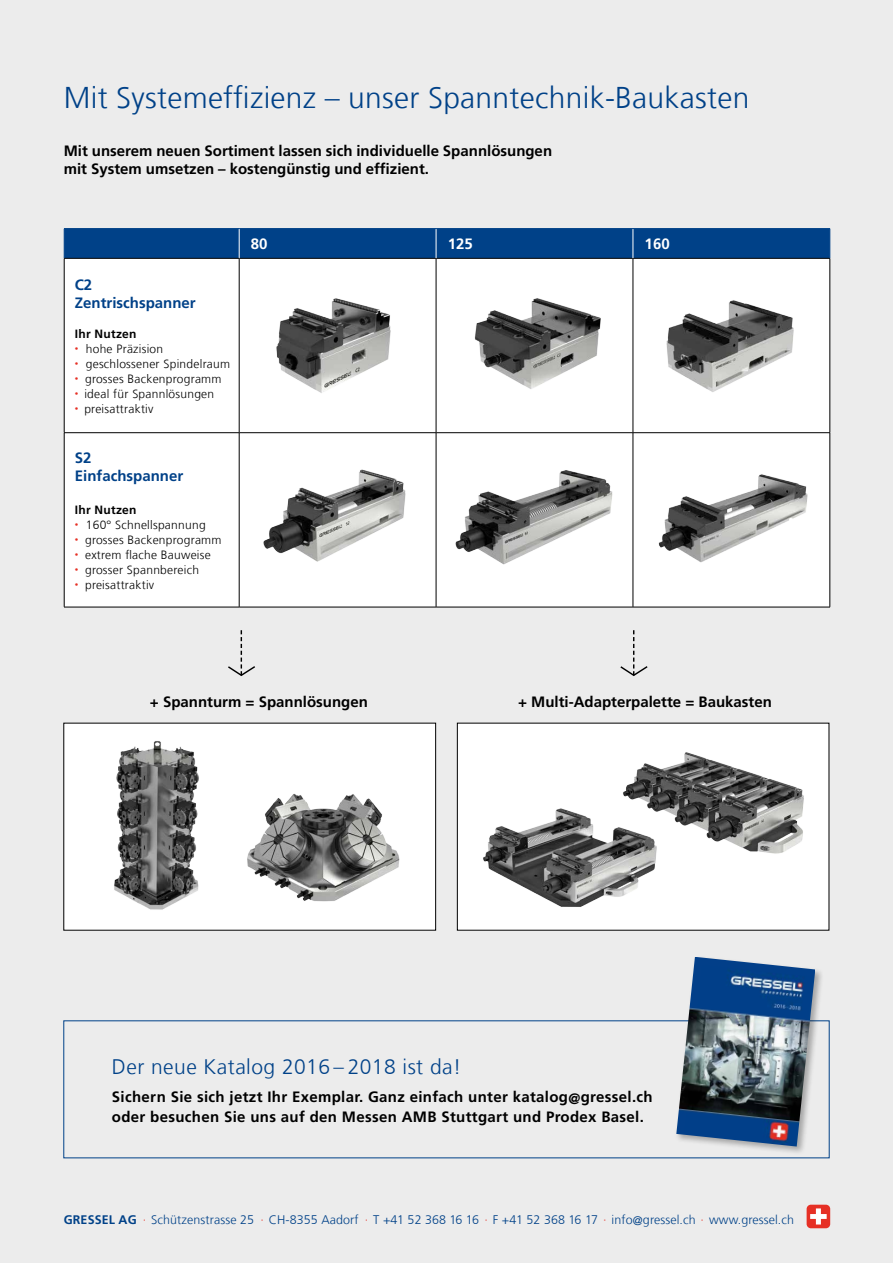
<style>
.page{position:relative;width:893px;height:1263px;background:#ececec}
.page>*{position:absolute;margin:0;border:0;box-sizing:border-box;transform-origin:0 0}
.t1{font:300 30px "Frutiger LT Com";letter-spacing:.01em;color:#004188}
.t2{font:300 21px "Frutiger LT Com";letter-spacing:.02em;color:#004188}
.t3{font:700 15px/18px "Frutiger LT Com";color:#000}
.t4{font:700 15px/19.5px "Frutiger LT Com";letter-spacing:.02em;color:#000}
.t5{font:700 15px/18px "Frutiger LT Com";color:#004188}
.t6{font:700 15px "Frutiger LT Com";color:#fff}
.t7{font:300 12.45px "Frutiger LT Com";letter-spacing:.01em;color:#004188}
.t8{font:300 12px "Frutiger LT Com";letter-spacing:.02em;color:#000}
.t9{font:700 12px "Frutiger LT Com";letter-spacing:.02em;color:#000}
.s1{font-size:7.2px;color:#e63025}
.s2{font-weight:700}
.s3{color:#e63025}
</style>
<div class="page">
<div style="left:807px;top:1205px;width:23px;height:23px;background:#e63025;border-radius:4px"></div>
<svg style="left:810px;top:1208px;width:17px;height:16px"></svg>
<svg style="left:63px;top:1020px;width:767px;height:138px"></svg>
<div style="left:65px;top:259px;width:765px;height:348px;background:#fff"></div>
<hr style="left:64px;top:259px;width:1px;height:173px;background:#000">
<hr style="left:239px;top:258px;width:197px;height:1px;background:#000">
<hr style="left:239px;top:259px;width:1px;height:173px;background:#000">
<hr style="left:436px;top:258px;width:197px;height:1px;background:#000">
<hr style="left:436px;top:259px;width:1px;height:173px;background:#000">
<hr style="left:633px;top:258px;width:197px;height:1px;background:#000">
<hr style="left:633px;top:259px;width:1px;height:173px;background:#000">
<hr style="left:830px;top:259px;width:1px;height:173px;background:#000">
<hr style="left:64px;top:432px;width:175px;height:1px;background:#000">
<hr style="left:64px;top:433px;width:1px;height:174px;background:#000">
<hr style="left:239px;top:432px;width:197px;height:1px;background:#000">
<hr style="left:239px;top:433px;width:1px;height:174px;background:#000">
<hr style="left:436px;top:432px;width:197px;height:1px;background:#000">
<hr style="left:436px;top:433px;width:1px;height:174px;background:#000">
<hr style="left:633px;top:432px;width:197px;height:1px;background:#000">
<hr style="left:633px;top:433px;width:1px;height:174px;background:#000">
<hr style="left:830px;top:433px;width:1px;height:174px;background:#000">
<hr style="left:64px;top:607px;width:175px;height:1px;background:#000">
<hr style="left:239px;top:607px;width:197px;height:1px;background:#000">
<hr style="left:436px;top:607px;width:197px;height:1px;background:#000">
<hr style="left:633px;top:607px;width:197px;height:1px;background:#000">
<hr style="left:64px;top:258px;width:175px;height:1px;background:#000">
<hr style="left:64px;top:228px;width:175px;height:1px;background:#004188">
<hr style="left:239px;top:228px;width:197px;height:1px;background:#004188">
<hr style="left:436px;top:228px;width:197px;height:1px;background:#004188">
<hr style="left:633px;top:228px;width:197px;height:1px;background:#004188">
<div style="left:64px;top:229px;width:767px;height:29px;background:#004188"></div>
<img style="left:265px;top:295px;width:134px;height:107px">
<img style="left:659px;top:285px;width:148px;height:110px">
<img style="left:466px;top:283px;width:142px;height:114px">
<img style="left:261px;top:459px;width:155px;height:114px">
<img style="left:449px;top:460px;width:169px;height:118px">
<img style="left:653px;top:461px;width:159px;height:117px">
<div style="left:675px;top:955px;width:149px;height:200px;background:#000;opacity:.3"></div>
<img style="left:676px;top:957px;width:139px;height:189px">
<div style="left:64px;top:723px;width:372px;height:207px;background:#fff"></div>
<div style="left:457px;top:723px;width:372px;height:207px;background:#fff"></div>
<img style="left:114px;top:741px;width:85px;height:169px">
<img style="left:247px;top:793px;width:153px;height:109px">
<img style="left:473px;top:808px;width:188px;height:122px">
<img style="left:614px;top:752px;width:190px;height:129px">
<svg style="left:620px;top:630px;width:28px;height:46px"></svg>
<svg style="left:228px;top:630px;width:27px;height:46px"></svg>
<h1 class="t1" style="left:64px;top:80px;width:687px">Mit Systemeffizienz – unser Spanntechnik-Baukasten</h1>
<p class="t3" style="left:64px;top:142px;width:490px">Mit unserem neuen Sortiment lassen sich individuelle Spannlösungen mit System umsetzen – kostengünstig und effizient.</p>
<p class="t5" style="left:75px;top:275px;width:122px">C2<br>Zentrischspanner</p>
<p class="t9" style="left:75px;top:326px;width:63px">Ihr Nutzen</p>
<p class="t8" style="left:75px;top:341px;width:90px"><span class="s1">•</span> hohe Präzision</p>
<p class="t8" style="left:75px;top:356px;width:157px"><span class="s1">•</span> geschlossener Spindelraum</p>
<p class="t8" style="left:75px;top:371px;width:148px"><span class="s1">•</span> grosses Backenprogramm</p>
<p class="t8" style="left:75px;top:386px;width:141px"><span class="s1">•</span> ideal für Spannlösungen</p>
<p class="t8" style="left:75px;top:401px;width:80px"><span class="s1">•</span> preisattraktiv</p>
<p class="t5" style="left:75px;top:448px;width:110px">S2<br>Einfachspanner</p>
<p class="t9" style="left:75px;top:502px;width:63px">Ihr Nutzen</p>
<p class="t8" style="left:75px;top:517px;width:132px"><span class="s1">•</span> 160° Schnellspannung</p>
<p class="t8" style="left:75px;top:532px;width:148px"><span class="s1">•</span> grosses Backenprogramm</p>
<p class="t8" style="left:75px;top:547px;width:137px"><span class="s1">•</span> extrem flache Bauweise</p>
<p class="t8" style="left:75px;top:562px;width:126px"><span class="s1">•</span> grosser Spannbereich</p>
<p class="t8" style="left:75px;top:577px;width:81px"><span class="s1">•</span> preisattraktiv</p>
<p class="t6" style="left:251px;top:235px;width:18px">80</p>
<p class="t6" style="left:448px;top:235px;width:27px">125</p>
<p class="t6" style="left:645px;top:235px;width:27px">160</p>
<p class="t3" style="left:150px;top:693px;width:220px">+ Spannturm = Spannlösungen</p>
<p class="t3" style="left:518px;top:693px;width:255px">+ Multi-Adapterpalette = Baukasten</p>
<h2 class="t2" style="left:112px;top:1055px;width:351px">Der neue Katalog 2016 – 2018 ist da!</h2>
<p class="t4" style="left:112px;top:1087px;width:542px">Sichern Sie sich jetzt Ihr Exemplar. Ganz einfach unter katalog@gressel.ch oder besuchen Sie uns auf den Messen AMB Stuttgart und Prodex Basel.</p>
<p class="t7" style="left:64px;top:1213px;width:732px"><span class="s2">GRESSEL AG</span> <span class="s3">·</span> Schützenstrasse 25 <span class="s3">·</span> CH-8355 Aadorf <span class="s3">·</span> T +41 52 368 16 16 <span class="s3">·</span> F +41 52 368 16 17 <span class="s3">·</span> info@gressel.ch <span class="s3">·</span> www.gressel.ch</p>
</div>
